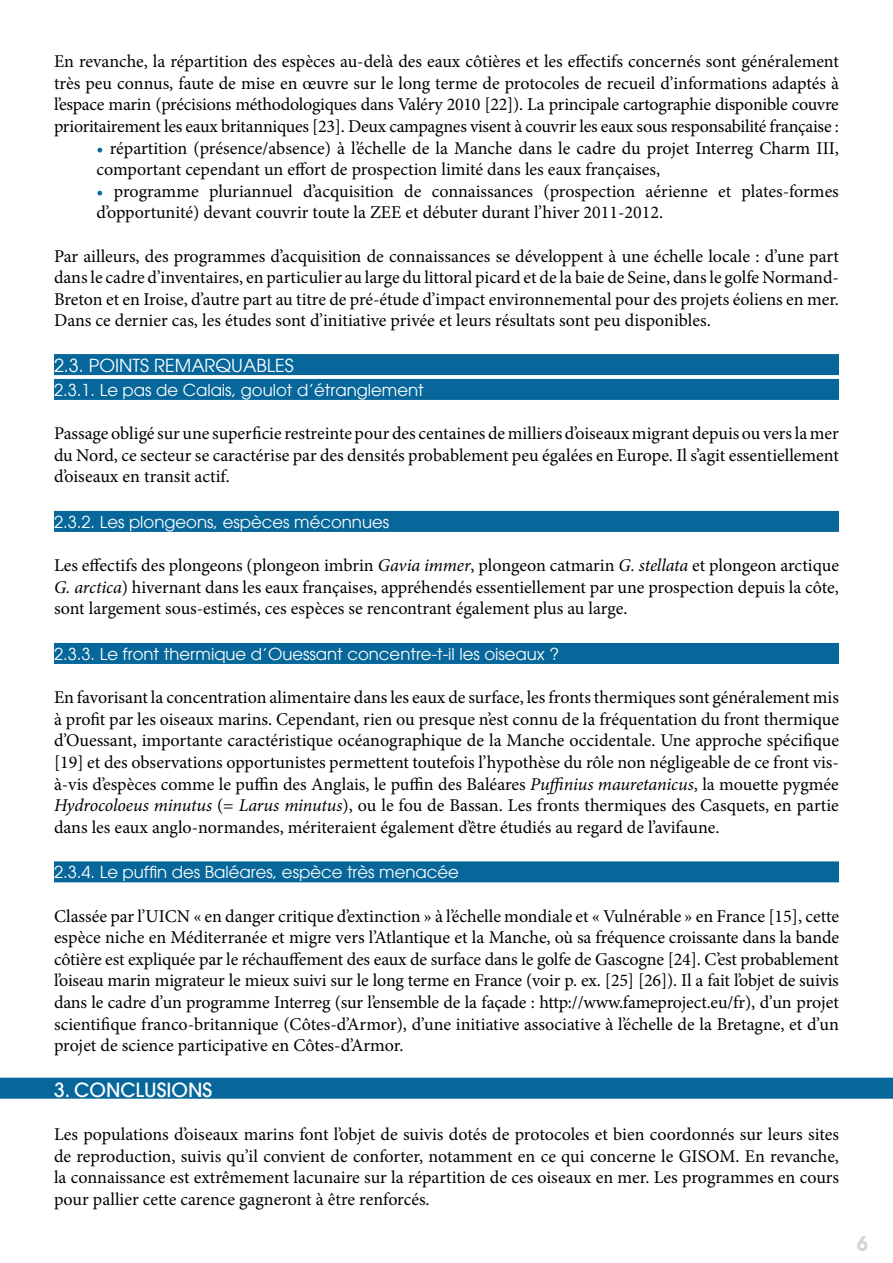
<style>
.page{position:relative;width:893px;height:1263px;background:#fff}
.page>*{position:absolute;margin:0;border:0;box-sizing:border-box;transform-origin:0 0}
.t1{font:500 19.5px "Avant Garde LT";color:#fff}
.t2{font:18px/21.6px "Minion Pro";color:#000;text-align:justify}
.t3{font:18px "Avant Garde LT";color:#fff}
.t4{font:500 18px "Avant Garde LT";color:#dadada}
.t5{font:16.5px "Avant Garde LT";color:#fff}
.s1{color:#07679a}
.s2{font-style:italic}
</style>
<div class="page">
<svg style="left:857px;top:1236px;width:11px;height:15px"></svg>
<div style="left:54px;top:354px;width:785px;height:21px;background:#07679a"></div>
<div style="left:54px;top:379px;width:785px;height:21px;background:#07679a"></div>
<div style="left:54px;top:511px;width:785px;height:21px;background:#07679a"></div>
<div style="left:54px;top:643px;width:785px;height:21px;background:#07679a"></div>
<div style="left:54px;top:861px;width:785px;height:21px;background:#07679a"></div>
<div style="left:0;top:1078px;width:893px;height:21px;background:#07679a"></div>
<p class="t2" style="left:54px;top:51px;width:786px">En revanche, la répartition des espèces au-delà des eaux côtières et les effectifs concernés sont généralement très peu connus, faute de mise en œuvre sur le long terme de protocoles de recueil d’informations adaptés à l’espace marin (précisions méthodologiques dans Valéry 2010 [22]). La principale cartographie disponible couvre prioritairement les eaux britanniques [23]. Deux campagnes visent à couvrir les eaux sous responsabilité française :</p>
<p class="t2" style="left:97px;top:137px;width:744px"><span class="s1">•</span> répartition (présence/absence) à l’échelle de la Manche dans le cadre du projet Interreg Charm III, comportant cependant un effort de prospection limité dans les eaux françaises,</p>
<p class="t2" style="left:97px;top:180px;width:744px"><span class="s1">•</span> programme pluriannuel d’acquisition de connaissances (prospection aérienne et plates-formes d’opportunité) devant couvrir toute la ZEE et débuter durant l’hiver 2011-2012.</p>
<p class="t2" style="left:54px;top:245px;width:786px">Par ailleurs, des programmes d’acquisition de connaissances se développent à une échelle locale : d’une part dans le cadre d’inventaires, en particulier au large du littoral picard et de la baie de Seine, dans le golfe Normand-Breton et en Iroise, d’autre part au titre de pré-étude d’impact environnemental pour des projets éoliens en mer.<br>Dans ce dernier cas, les études sont d’initiative privée et leurs résultats sont peu disponibles.</p>
<p class="t3" style="left:54px;top:355px;width:241px">2.3. POINTS REMARQUABLES</p>
<p class="t5" style="left:54px;top:380px;width:371px">2.3.1. Le pas de Calais, goulot d’étranglement</p>
<p class="t2" style="left:54px;top:423px;width:786px">Passage obligé sur une superficie restreinte pour des centaines de milliers d’oiseaux migrant depuis ou vers la mer du Nord, ce secteur se caractérise par des densités probablement peu égalées en Europe. Il s’agit essentiellement d’oiseaux en transit actif.</p>
<p class="t5" style="left:54px;top:512px;width:337px">2.3.2. Les plongeons, espèces méconnues</p>
<p class="t2" style="left:54px;top:555px;width:786px">Les effectifs des plongeons (plongeon imbrin <span class="s2">Gavia immer</span>, plongeon catmarin <span class="s2">G. stellata</span> et plongeon arctique <span class="s2">G. arctica</span>) hivernant dans les eaux françaises, appréhendés essentiellement par une prospection depuis la côte, sont largement sous-estimés, ces espèces se rencontrant également plus au large.</p>
<p class="t5" style="left:54px;top:644px;width:507px">2.3.3. Le front thermique d’Ouessant concentre-t-il les oiseaux ?</p>
<p class="t2" style="left:54px;top:687px;width:787px">En favorisant la concentration alimentaire dans les eaux de surface, les fronts thermiques sont généralement mis à profit par les oiseaux marins. Cependant, rien ou presque n’est connu de la fréquentation du front thermique d’Ouessant, importante caractéristique océanographique de la Manche occidentale. Une approche spécifique [19] et des observations opportunistes permettent toutefois l’hypothèse du rôle non négligeable de ce front vis&shy;à-vis d’espèces comme le puffin des Anglais, le puffin des Baléares <span class="s2">Puffinius mauretanicus</span>, la mouette pygmée <span class="s2">Hydrocoloeus minutus</span> (= <span class="s2">Larus minutus</span>), ou le fou de Bassan. Les fronts thermiques des Casquets, en partie dans les eaux anglo-normandes, mériteraient également d’être étudiés au regard de l’avifaune.</p>
<p class="t5" style="left:54px;top:863px;width:406px">2.3.4. Le puffin des Baléares, espèce très menacée</p>
<p class="t2" style="left:54px;top:905px;width:786px">Classée par l’UICN « en danger critique d’extinction » à l’échelle mondiale et « Vulnérable » en France [15], cette espèce niche en Méditerranée et migre vers l’Atlantique et la Manche, où sa fréquence croissante dans la bande côtière est expliquée par le réchauffement des eaux de surface dans le golfe de Gascogne [24]. C’est probablement l’oiseau marin migrateur le mieux suivi sur le long terme en France (voir p. ex. [25] [26]). Il a fait l’objet de suivis dans le cadre d’un programme Interreg (sur l’ensemble de la façade : http://www.fameproject.eu/fr), d’un projet scientifique franco-britannique (Côtes-d’Armor), d’une initiative associative à l’échelle de la Bretagne, et d’un projet de science participative en Côtes-d’Armor.</p>
<p class="t1" style="left:54px;top:1078px;width:160px">3. CONCLUSIONS</p>
<p class="t2" style="left:54px;top:1123px;width:787px">Les populations d’oiseaux marins font l’objet de suivis dotés de protocoles et bien coordonnés sur leurs sites de reproduction, suivis qu’il convient de conforter, notamment en ce qui concerne le GISOM. En revanche, la connaissance est extrêmement lacunaire sur la répartition de ces oiseaux en mer. Les programmes en cours pour pallier cette carence gagneront à être renforcés.</p>
<p class="t4" style="left:857px;top:1232px;width:11px">6</p>
</div>
